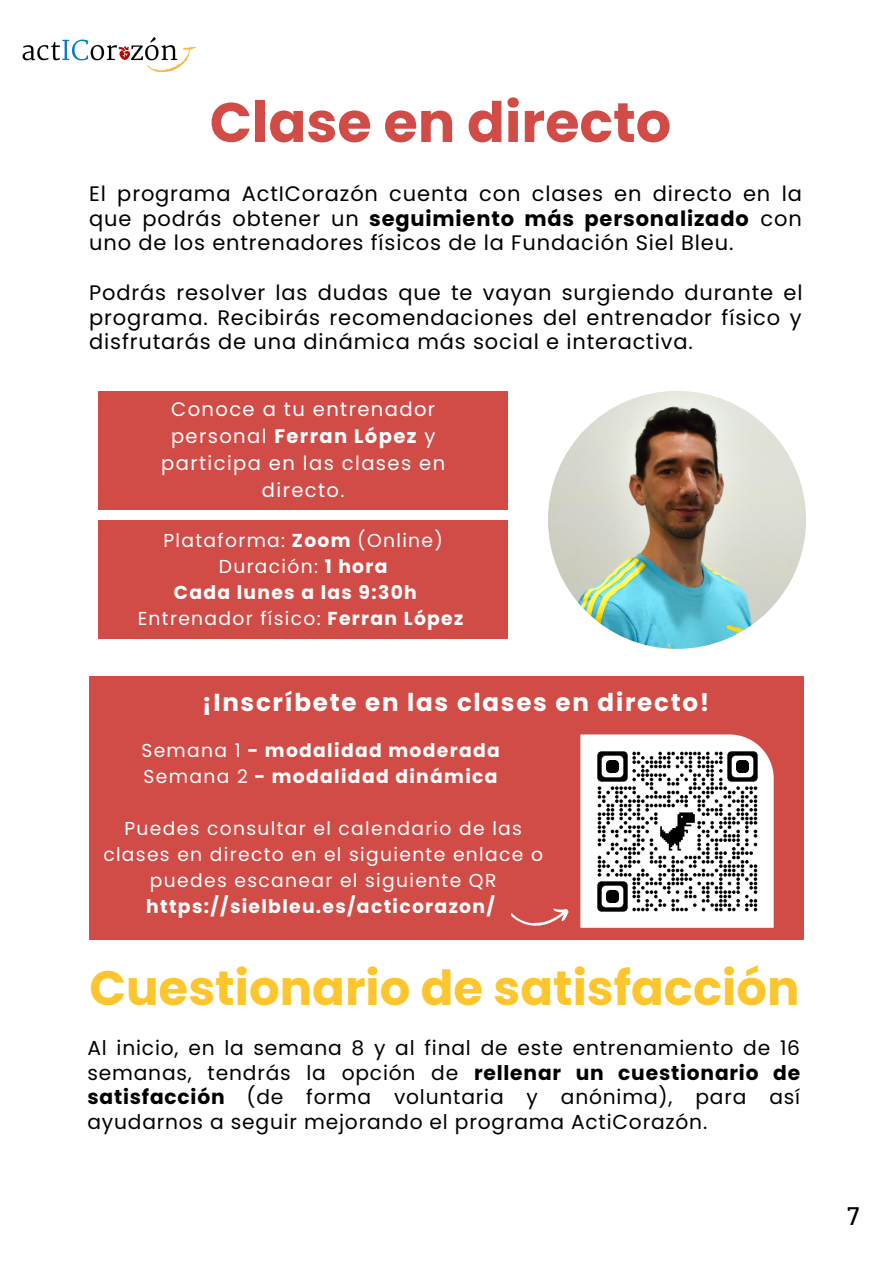
<style>
.page{position:relative;width:893px;height:1264px;background:#fff}
.page>*{position:absolute;margin:0;border:0;box-sizing:border-box;transform-origin:0 0}
.t1{font:700 55.65px "Poppins";color:#d14c47}
.t2{font:700 48.15px "Poppins";color:#fdc62f}
.t3{font:500 25.35px "Barlow";color:#000}
.t4{font:700 24.6px "Poppins";letter-spacing:.07em;color:#fff}
.t5{font:21px/24.8px "Poppins";letter-spacing:.04em;color:#000;text-align:justify}
.t6{font:20.25px/24.8px "Poppins";letter-spacing:.04em;color:#000;text-align:justify}
.t7{font:19.5px/27px "Poppins";letter-spacing:.07em;color:#fff;text-align:center}
.t8{font:18.75px/25.8px "Poppins";letter-spacing:.07em;color:#fff;text-align:center}
.t9{font:700 18.75px "Poppins";letter-spacing:.07em;color:#fff}
.s1{font-weight:700}
.s2{font-weight:400}
</style>
<div class="page">
<div style="left:89px;top:675px;width:714px;height:264px;background:#d14c47"></div>
<img style="left:22px;top:37px;width:175px;height:36px">
<svg style="left:511px;top:908px;width:58px;height:18px"></svg>
<div style="left:98px;top:519px;width:410px;height:119px;background:#d14c47"></div>
<div style="left:98px;top:391px;width:410px;height:118px;background:#d14c47"></div>
<img style="left:548px;top:391px;width:258px;height:258px;border-radius:50%">
<img style="left:580px;top:734px;width:193px;height:193px">
<p class="t1" style="left:210px;top:83px;width:463px">Clase en directo</p>
<p class="t5" style="left:89px;top:181px;width:714px">El programa ActICorazón cuenta con clases en directo en la que podrás obtener un <span class="s1">seguimiento más personalizado</span> con uno de los entrenadores físicos de la Fundación Siel Bleu.</p>
<p class="t5" style="left:89px;top:280px;width:714px">Podrás resolver las dudas que te vayan surgiendo durante el programa. Recibirás recomendaciones del entrenador físico y disfrutarás de una dinámica más social e interactiva.</p>
<p class="t7" style="left:161px;top:395px;width:285px">Conoce a tu entrenador personal <span class="s1">Ferran López</span> y participa en las clases en directo.</p>
<p class="t8" style="left:163px;top:527px;width:281px">Plataforma: <span class="s1">Zoom</span> (Online)</p>
<p class="t8" style="left:219px;top:553px;width:170px">Duración: <span class="s1">1 hora</span></p>
<p class="t9" style="left:174px;top:579px;width:244px">Cada lunes a las 9:30h</p>
<p class="t8" style="left:138px;top:605px;width:327px">Entrenador físico: <span class="s1">Ferran López</span></p>
<p class="t4" style="left:202px;top:685px;width:509px">¡Inscríbete en las clases en directo!</p>
<p class="t9" style="left:141px;top:737px;width:360px"><span class="s2">Semana 1</span> - modalidad moderada</p>
<p class="t9" style="left:144px;top:763px;width:355px"><span class="s2">Semana 2</span> - modalidad dinámica</p>
<p class="t8" style="left:103px;top:815px;width:441px">Puedes consultar el calendario de las clases en directo en el siguiente enlace o puedes escanear el siguiente QR</p>
<p class="t9" style="left:146px;top:892px;width:350px">https://sielbleu.es/acticorazon/</p>
<p class="t2" style="left:89px;top:954px;width:711px">Cuestionario de satisfacción</p>
<p class="t6" style="left:87px;top:1035px;width:714px">Al inicio, en la semana 8 y al final de este entrenamiento de 16 semanas, tendrás la opción de <span class="s1">rellenar un cuestionario de satisfacción</span> (de forma voluntaria y anónima), para así ayudarnos a seguir mejorando el programa ActiCorazón.</p>
<p class="t3" style="left:847px;top:1199px;width:14px">7</p>
</div>
